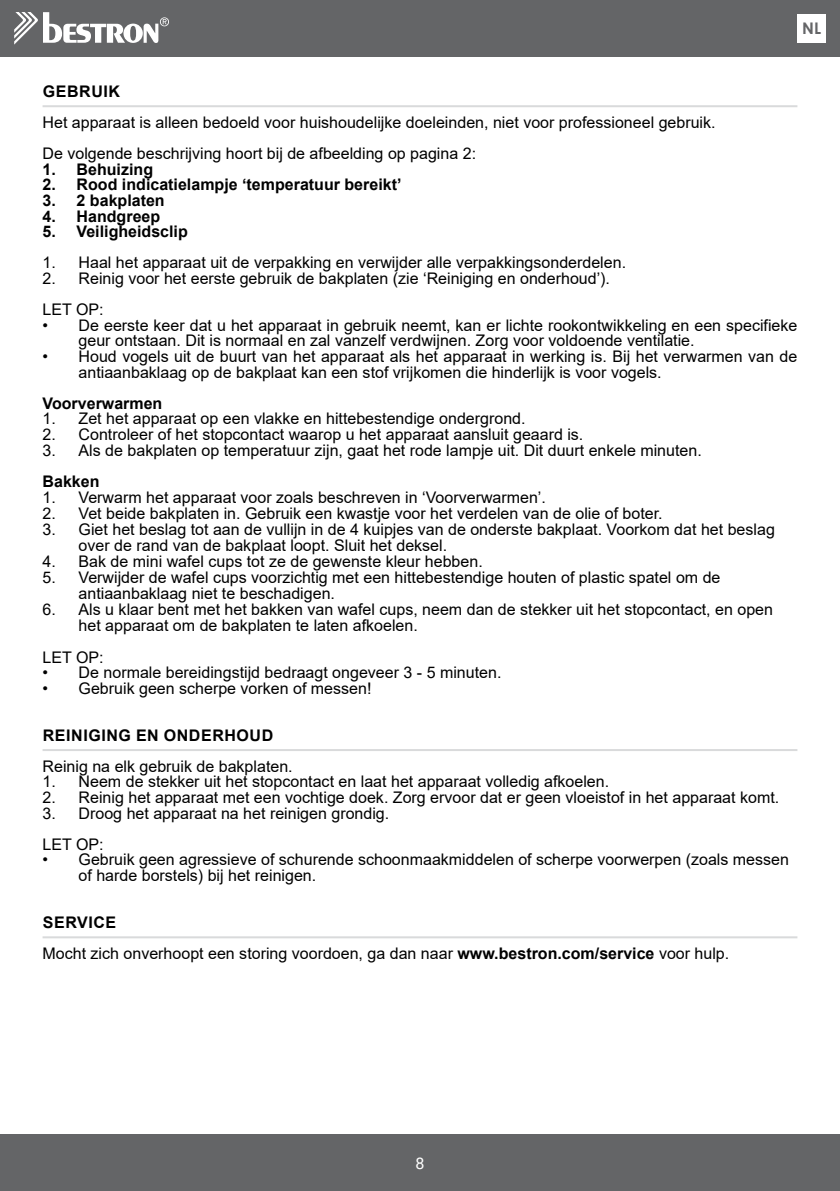
<style>
.page{position:relative;width:840px;height:1191px;background:#fff}
.page>*{position:absolute;margin:0;border:0;box-sizing:border-box;transform-origin:0 0}
.t1{font:16px/31.2px "Arial";color:#000}
.t2{font:700 16px "Arial";color:#000}
.t3{font:700 16px "Arial";letter-spacing:.035em;color:#000}
.t4{font:700 16px "Century Gothic";color:#646567}
.t5{font:16px "Roboto";color:#fff}
.s1{font-weight:700}
</style>
<div class="page">
<hr style="left:43px;top:105px;width:754px;height:2px;background:#d9dadb">
<hr style="left:43px;top:749px;width:754px;height:2px;background:#d9dadb">
<hr style="left:43px;top:936px;width:754px;height:2px;background:#d9dadb">
<div style="left:0;top:0;width:839px;height:57px;background:#646567"></div>
<div style="left:0;top:1134px;width:839px;height:57px;background:#646567"></div>
<svg style="left:14px;top:12px;width:155px;height:33px"></svg>
<div style="left:797px;top:14px;width:28px;height:29px;background:#fff"></div>
<p class="t4" style="left:801px;top:16px;width:20px">NL</p>
<p class="t3" style="left:43px;top:80px;width:79px">GEBRUIK</p>
<p class="t1" style="left:43px;top:107px;width:674px">Het apparaat is alleen bedoeld voor huishoudelijke doeleinden, niet voor professioneel gebruik.<br>De volgende beschrijving hoort bij de afbeelding op pagina 2:</p>
<p class="t2" style="left:43px;top:158px;width:112px">1. Behuizing</p>
<p class="t2" style="left:43px;top:173px;width:360px">2. Rood indicatielampje ‘temperatuur bereikt’</p>
<p class="t2" style="left:43px;top:189px;width:124px">3. 2 bakplaten</p>
<p class="t2" style="left:43px;top:205px;width:119px">4. Handgreep</p>
<p class="t2" style="left:43px;top:220px;width:147px">5. Veiligheidsclip</p>
<p class="t1" style="left:43px;top:247px;width:584px">1. Haal het apparaat uit de verpakking en verwijder alle verpakkingsonderdelen.</p>
<p class="t1" style="left:43px;top:263px;width:568px">2. Reinig voor het eerste gebruik de bakplaten (zie ‘Reiniging en onderhoud’).<br>LET OP:</p>
<p class="t1" style="left:79px;top:317px;width:720px;line-height:15.6px;text-indent:-36px">• De eerste keer dat u het apparaat in gebruik neemt, kan er lichte rookontwikkeling en een specifieke geur ontstaan. Dit is normaal en zal vanzelf verdwijnen. Zorg voor voldoende ventilatie.</p>
<p class="t1" style="left:79px;top:348px;width:720px;line-height:15.6px;text-indent:-36px">• Houd vogels uit de buurt van het apparaat als het apparaat in werking is. Bij het verwarmen van de antiaanbaklaag op de bakplaat kan een stof vrijkomen die hinderlijk is voor vogels.</p>
<p class="t2" style="left:43px;top:392px;width:121px">Voorverwarmen</p>
<p class="t1" style="left:43px;top:403px;width:484px">1. Zet het apparaat op een vlakke en hittebestendige ondergrond.</p>
<p class="t1" style="left:43px;top:419px;width:542px">2. Controleer of het stopcontact waarop u het apparaat aansluit geaard is.</p>
<p class="t1" style="left:43px;top:435px;width:660px">3. Als de bakplaten op temperatuur zijn, gaat het rode lampje uit. Dit duurt enkele minuten.</p>
<p class="t2" style="left:43px;top:470px;width:58px">Bakken</p>
<p class="t1" style="left:43px;top:482px;width:504px">1. Verwarm het apparaat voor zoals beschreven in ‘Voorverwarmen’.</p>
<p class="t1" style="left:43px;top:498px;width:621px">2. Vet beide bakplaten in. Gebruik een kwastje voor het verdelen van de olie of boter.</p>
<p class="t1" style="left:79px;top:521px;width:697px;line-height:16px;text-indent:-36px">3. Giet het beslag tot aan de vullijn in de 4 kuipjes van de onderste bakplaat. Voorkom dat het beslag over de rand van de bakplaat loopt. Sluit het deksel.</p>
<p class="t1" style="left:43px;top:546px;width:441px">4. Bak de mini wafel cups tot ze de gewenste kleur hebben.</p>
<p class="t1" style="left:79px;top:569px;width:643px;line-height:16px;text-indent:-36px">5. Verwijder de wafel cups voorzichtig met een hittebestendige houten of plastic spatel om de antiaanbaklaag niet te beschadigen.</p>
<p class="t1" style="left:79px;top:601px;width:695px;line-height:16px;text-indent:-36px">6. Als u klaar bent met het bakken van wafel cups, neem dan de stekker uit het stopcontact, en open het apparaat om de bakplaten te laten afkoelen.</p>
<p class="t1" style="left:43px;top:641px;width:63px">LET OP:</p>
<p class="t1" style="left:43px;top:657px;width:460px">• De normale bereidingstijd bedraagt ongeveer 3 - 5 minuten.</p>
<p class="t1" style="left:43px;top:672px;width:330px">• Gebruik geen scherpe vorken of messen!</p>
<p class="t3" style="left:43px;top:723px;width:232px">REINIGING EN ONDERHOUD</p>
<p class="t1" style="left:43px;top:750px;width:251px">Reinig na elk gebruik de bakplaten.</p>
<p class="t1" style="left:43px;top:766px;width:568px">1. Neem de stekker uit het stopcontact en laat het apparaat volledig afkoelen.</p>
<p class="t1" style="left:43px;top:781px;width:737px">2. Reinig het apparaat met een vochtige doek. Zorg ervoor dat er geen vloeistof in het apparaat komt.</p>
<p class="t1" style="left:43px;top:797px;width:348px">3. Droog het apparaat na het reinigen grondig.<br>LET OP:</p>
<p class="t1" style="left:79px;top:852px;width:711px;line-height:15.6px;text-indent:-36px">• Gebruik geen agressieve of schurende schoonmaakmiddelen of scherpe voorwerpen (zoals messen of harde borstels) bij het reinigen.</p>
<p class="t1" style="left:43px;top:906px;width:688px"><span class="s1">SERVICE<br></span>Mocht zich onverhoopt een storing voordoen, ga dan naar <span class="s1">www.bestron.com/service</span> voor hulp.</p>
<p class="t5" style="left:415px;top:1151px;width:10px">8</p>
</div>
